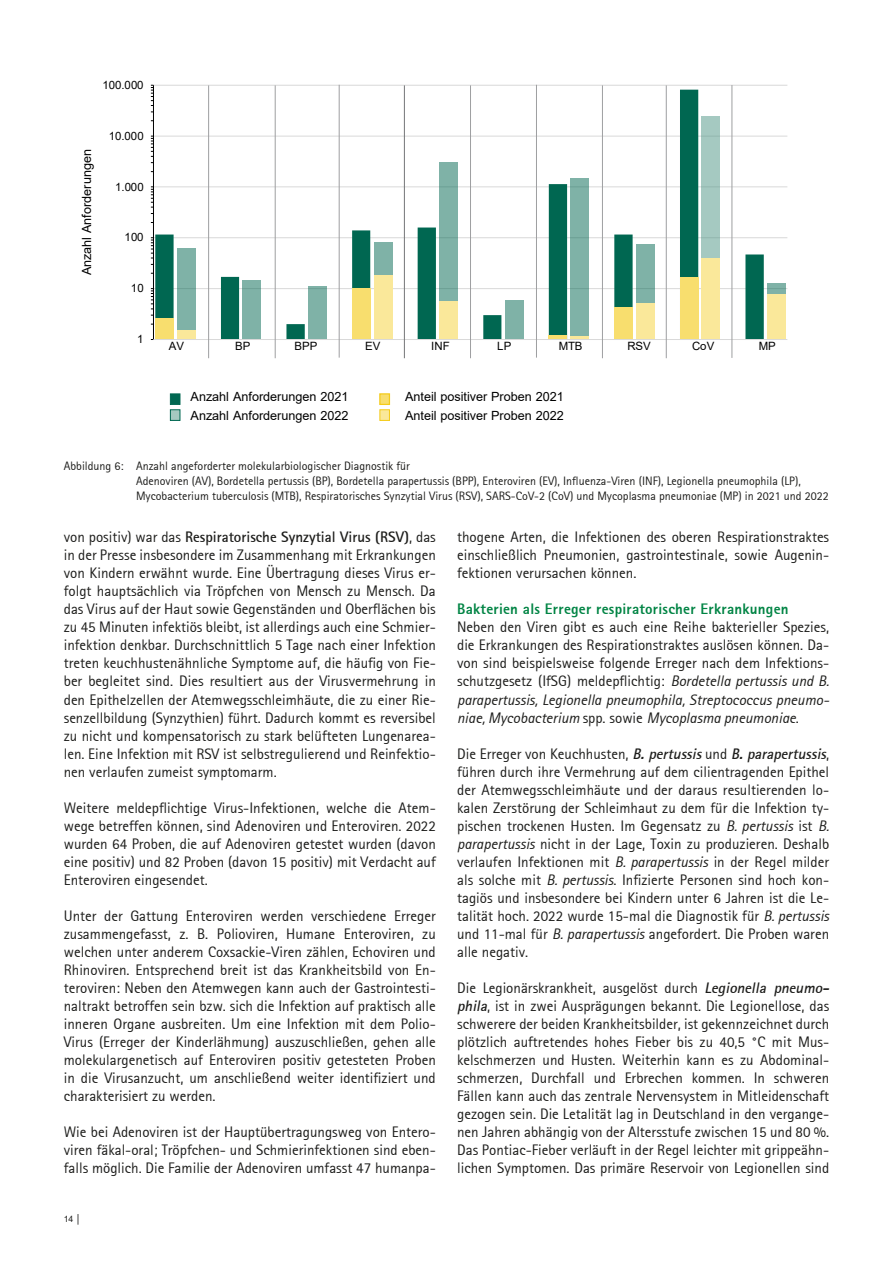
<style>
.page{position:relative;width:893px;height:1263px;background:#fff}
.page>*{position:absolute;margin:0;border:0;box-sizing:border-box;transform-origin:0 0}
.Fließtext{font:15px/18px "Rotis Sans Serif";color:#1d1d1b;text-align:justify}
.Zwischenüberschrift_grün{font:800 15px "Rotis Sans Serif";letter-spacing:.015em;color:#008444}
.t1{font:12.6px "Arial";color:#000}
.Bildunterschrift{font:12px/15px "Rotis Sans Serif";color:#1d1d1b}
.t2{font:11.4px "Arial";color:#000}
.t3{font:8.7px "Arial";color:#1d1d1b}
.s1{font-weight:700}
.s2{font-style:italic}
.s3{font-weight:700;font-style:italic}
</style>
<div class="page">
<hr style="left:153px;top:288px;width:634px;height:1px;background:#d9d9d9">
<hr style="left:153px;top:237px;width:634px;height:1px;background:#d9d9d9">
<hr style="left:153px;top:186px;width:634px;height:1px;background:#d9d9d9">
<hr style="left:153px;top:136px;width:634px;height:1px;background:#d9d9d9">
<hr style="left:153px;top:85px;width:634px;height:1px;background:#d9d9d9">
<div style="left:767px;top:283px;width:18px;height:56px;background:#006751;opacity:.5"></div>
<svg style="left:155px;top:90px;width:609px;height:249px"></svg>
<div style="left:155px;top:318px;width:19px;height:21px;background:#f8de6e"></div>
<div style="left:177px;top:330px;width:18px;height:9px;background:#fae89a"></div>
<div style="left:352px;top:288px;width:18px;height:51px;background:#f8de6e"></div>
<div style="left:374px;top:275px;width:18px;height:64px;background:#fae89a"></div>
<div style="left:440px;top:301px;width:18px;height:38px;background:#fae89a"></div>
<hr style="left:549px;top:335px;width:18px;height:4px;background:#f8de6e">
<hr style="left:571px;top:336px;width:18px;height:3px;background:#fae89a">
<div style="left:614px;top:307px;width:19px;height:32px;background:#f8de6e"></div>
<div style="left:636px;top:303px;width:18px;height:36px;background:#fae89a"></div>
<div style="left:680px;top:277px;width:18px;height:62px;background:#f8de6e"></div>
<div style="left:702px;top:258px;width:18px;height:81px;background:#fae89a"></div>
<div style="left:767px;top:294px;width:18px;height:45px;background:#fae89a"></div>
<hr style="left:153px;top:85px;width:1px;height:254px;background:#000">
<svg style="left:151px;top:288px;width:2px;height:21px"></svg>
<svg style="left:151px;top:237px;width:2px;height:28px"></svg>
<svg style="left:151px;top:186px;width:2px;height:28px"></svg>
<svg style="left:151px;top:136px;width:2px;height:27px"></svg>
<svg style="left:151px;top:85px;width:2px;height:27px"></svg>
<hr style="left:153px;top:339px;width:634px;height:1px;background:#d9d9d9">
<hr style="left:732px;top:85px;width:1px;height:273px;background:#9e9fa1">
<hr style="left:602px;top:85px;width:1px;height:273px;background:#9e9fa1">
<hr style="left:666px;top:85px;width:1px;height:273px;background:#9e9fa1">
<hr style="left:208px;top:85px;width:1px;height:273px;background:#9e9fa1">
<hr style="left:275px;top:85px;width:1px;height:273px;background:#9e9fa1">
<hr style="left:339px;top:85px;width:1px;height:273px;background:#9e9fa1">
<hr style="left:404px;top:85px;width:1px;height:273px;background:#747678">
<hr style="left:470px;top:85px;width:1px;height:273px;background:#9e9fa1">
<hr style="left:536px;top:85px;width:1px;height:273px;background:#9e9fa1">
<div style="left:379px;top:393px;width:11px;height:12px;background:#f8de6e;border:1px solid #f4cb19"></div>
<div style="left:380px;top:410px;width:9px;height:10px;background:#fae89a"></div>
<div style="left:379px;top:409px;width:11px;height:12px;border:1px solid #f4cb19"></div>
<div style="left:170px;top:394px;width:10px;height:11px;background:#006751;border:1px solid #006751"></div>
<div style="left:170px;top:410px;width:10px;height:10px;background:#a5c9c1"></div>
<div style="left:170px;top:409px;width:10px;height:12px;border:1px solid #006751"></div>
<p class="t2" style="left:102px;top:77px;width:43px">100.000</p>
<p class="t1" style="left:78px;top:275px;width:127px;rotate:-90deg">Anzahl Anforderungen</p>
<p class="t2" style="left:109px;top:128px;width:36px">10.000</p>
<p class="t2" style="left:115px;top:179px;width:30px">1.000</p>
<p class="t2" style="left:125px;top:230px;width:20px">100</p>
<p class="t2" style="left:131px;top:280px;width:14px">10</p>
<p class="t2" style="left:137px;top:331px;width:8px">1</p>
<p class="t2" style="left:169px;top:338px;width:17px">AV</p>
<p class="t2" style="left:235px;top:338px;width:17px">BP</p>
<p class="t2" style="left:295px;top:338px;width:24px">BPP</p>
<p class="t2" style="left:365px;top:338px;width:17px">EV</p>
<p class="t2" style="left:431px;top:338px;width:20px">INF</p>
<p class="t2" style="left:497px;top:338px;width:16px">LP</p>
<p class="t2" style="left:559px;top:338px;width:25px">MTB</p>
<p class="t2" style="left:627px;top:338px;width:25px">RSV</p>
<p class="t2" style="left:692px;top:338px;width:24px">CoV</p>
<p class="t2" style="left:759px;top:338px;width:18px">MP</p>
<p class="t1" style="left:191px;top:388px;width:159px">Anzahl Anforderungen 2021</p>
<p class="t1" style="left:405px;top:388px;width:160px">Anteil positiver Proben 2021</p>
<p class="t1" style="left:191px;top:407px;width:159px">Anzahl Anforderungen 2022</p>
<p class="t1" style="left:405px;top:407px;width:160px">Anteil positiver Proben 2022</p>
<p class="Bildunterschrift" style="left:136px;top:459px;width:694px;text-indent:-72px">Abbildung 6: Anzahl angeforderter molekularbiologischer Diagnostik für<br>Adenoviren (AV), Bordetella pertussis (BP), Bordetella parapertussis (BPP), Enteroviren (EV), Influenza-Viren (INF), Legionella pneumophila (LP),<br>Mycobacterium tuberculosis (MTB), Respiratorisches Synzytial Virus (RSV), SARS-CoV-2 (CoV) und Mycoplasma pneumoniae (MP) in 2021 und 2022</p>
<p class="Fließtext" style="left:64px;top:528px;width:374px">von positiv) war das <span class="s1">Respiratorische Synzytial Virus (RSV)</span>, das in der Presse insbesondere im Zusammenhang mit Erkrankungen von Kindern erwähnt wurde. Eine Übertragung dieses Virus er&shy;folgt hauptsächlich via Tröpfchen von Mensch zu Mensch. Da das Virus auf der Haut sowie Gegenständen und Oberflächen bis zu 45 Minuten infektiös bleibt, ist allerdings auch eine Schmier&shy;infektion denkbar. Durchschnittlich 5 Tage nach einer Infektion treten keuchhustenähnliche Symptome auf, die häufig von Fie&shy;ber begleitet sind. Dies resultiert aus der Virusvermehrung in den Epithelzellen der Atemwegsschleimhäute, die zu einer Rie&shy;senzellbildung (Synzythien) führt. Dadurch kommt es reversibel zu nicht und kompensatorisch zu stark belüfteten Lungenarea&shy;len. Eine Infektion mit RSV ist selbstregulierend und Reinfektio&shy;nen verlaufen zumeist symptomarm.</p>
<p class="Fließtext" style="left:64px;top:798px;width:374px">Weitere meldepflichtige Virus-Infektionen, welche die Atem&shy;wege betreffen können, sind Adenoviren und Enteroviren. 2022 wurden 64 Proben, die auf Adenoviren getestet wurden (davon eine positiv) und 82 Proben (davon 15 positiv) mit Verdacht auf Enteroviren eingesendet.</p>
<p class="Fließtext" style="left:64px;top:906px;width:374px">Unter der Gattung Enteroviren werden verschiedene Erreger zusammengefasst, z. B. Polioviren, Humane Enteroviren, zu welchen unter anderem Coxsackie-Viren zählen, Echoviren und Rhinoviren. Entsprechend breit ist das Krankheitsbild von En&shy;teroviren: Neben den Atemwegen kann auch der Gastrointesti&shy;naltrakt betroffen sein bzw. sich die Infektion auf praktisch alle inneren Organe ausbreiten. Um eine Infektion mit dem Polio-Virus (Erreger der Kinderlähmung) auszuschließen, gehen alle molekulargenetisch auf Enteroviren positiv getesteten Proben in die Virusanzucht, um anschließend weiter identifiziert und charakterisiert zu werden.</p>
<p class="Fließtext" style="left:64px;top:1122px;width:374px">Wie bei Adenoviren ist der Hauptübertragungsweg von Entero&shy;viren fäkal-oral; Tröpfchen- und Schmierinfektionen sind eben&shy;falls möglich. Die Familie der Adenoviren umfasst 47 humanpa-</p>
<p class="t3" style="left:64px;top:1212px;width:19px">14 │</p>
<p class="Fließtext" style="left:457px;top:528px;width:374px">thogene Arten, die Infektionen des oberen Respirationstraktes einschließlich Pneumonien, gastrointestinale, sowie Augenin&shy;fektionen verursachen können.</p>
<p class="Zwischenüberschrift_grün" style="left:457px;top:600px;width:333px">Bakterien als Erreger respiratorischer Erkrankungen</p>
<p class="Fließtext" style="left:457px;top:618px;width:374px">Neben den Viren gibt es auch eine Reihe bakterieller Spezies, die Erkrankungen des Respirationstraktes auslösen können. Da&shy;von sind beispielsweise folgende Erreger nach dem Infektions&shy;schutzgesetz (IfSG) meldepflichtig: <span class="s2">Bordetella pertussis und B. parapertussis, Legionella pneumophila, Streptococcus pneumo&shy;niae, Mycobacterium</span> spp. sowie <span class="s2">Mycoplasma pneumoniae</span>.</p>
<p class="Fließtext" style="left:457px;top:744px;width:374px">Die Erreger von Keuchhusten, <span class="s3">B.pertussis</span>und <span class="s3">B. parapertussis</span>, führen durch ihre Vermehrung auf dem cilientragenden Epithel der Atemwegsschleimhäute und der daraus resultierenden lo&shy;kalen Zerstörung der Schleimhaut zu dem für die Infektion ty&shy;pischen trockenen Husten. Im Gegensatz zu <span class="s2">B. pertussis</span> ist <span class="s2">B. parapertussis</span> nicht in der Lage, Toxin zu produzieren. Deshalb verlaufen Infektionen mit <span class="s2">B. parapertussis</span> in der Regel milder als solche mit <span class="s2">B. pertussis</span>. Infizierte Personen sind hoch kon&shy;tagiös und insbesondere bei Kindern unter 6 Jahren ist die Le&shy;talität hoch. 2022 wurde 15-mal die Diagnostik für <span class="s2">B. pertussis </span>und 11-mal für <span class="s2">B. parapertussis</span> angefordert. Die Proben waren alle negativ.</p>
<p class="Fließtext" style="left:457px;top:978px;width:377px;text-align:left">Die Legionärskrankheit, ausgelöst durch <span class="s3">Legionella pneumo&shy;phila</span>, ist in zwei Ausprägungen bekannt. Die Legionellose, das schwerere der beiden Krankheitsbilder, ist gekennzeichnet durch plötzlich auftretendes hohes Fieber bis zu 40,5 °C mit Mus&shy;kelschmerzen und Husten. Weiterhin kann es zu Abdominal&shy;schmerzen, Durchfall und Erbrechen kommen. In schweren Fällen kann auch das zentrale Nervensystem in Mitleidenschaft gezogen sein. Die Letalität lag in Deutschland in den vergange&shy;nen Jahren abhängig von der Altersstufe zwischen 15 und 80 %.<br>Das Pontiac-Fieber verläuft in der Regel leichter mit grippeähn&shy;lichen Symptomen. Das primäre Reservoir von Legionellen sind</p>
</div>
